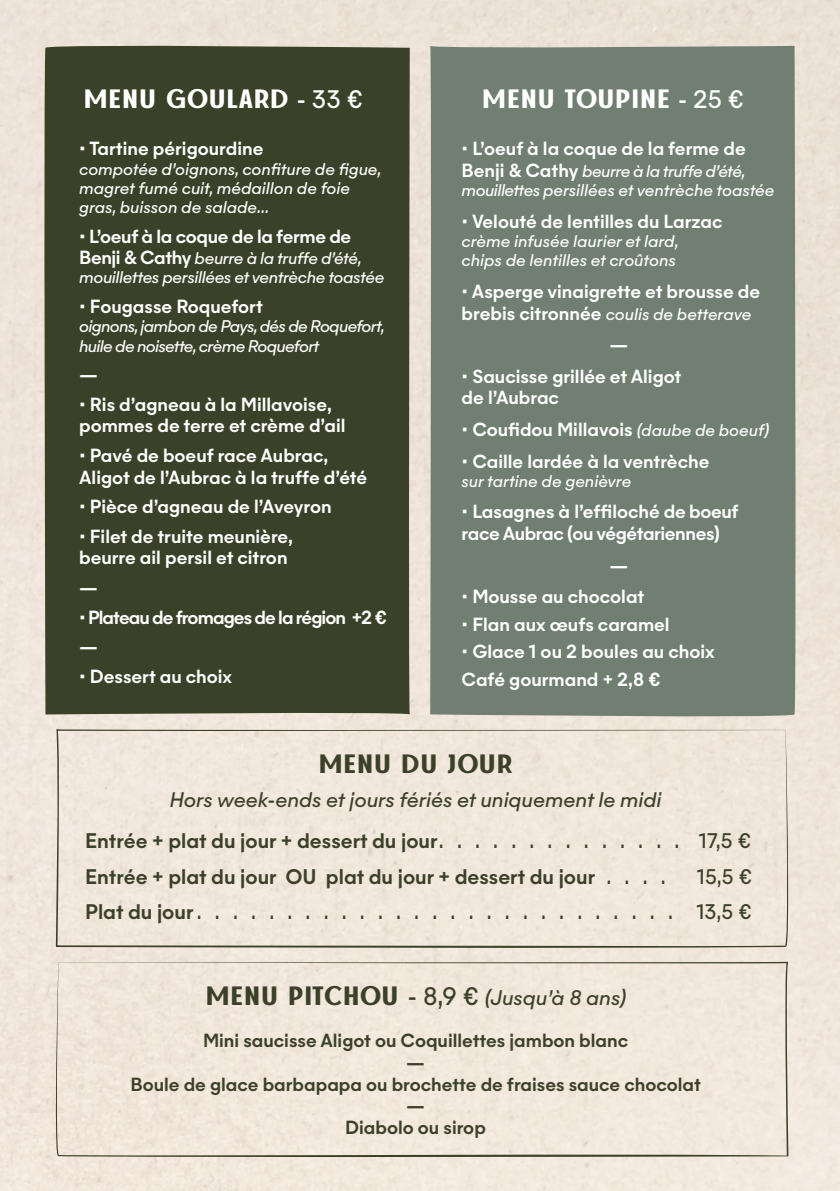
<style>
.page{position:relative;width:840px;height:1191px;background:#fff}
.page>*{position:absolute;margin:0;border:0;box-sizing:border-box;transform-origin:0 0}
.t1{font:36px "MADE The Artist Sans";letter-spacing:-.01em;color:#fff}
.t2{font:36px "MADE The Artist Sans";letter-spacing:-.01em;color:#3b4128}
.t3{font:500 20px/35.6px "Majorant";color:#3b4128}
.t4{font:italic 20px "Majorant";color:#3b4128}
.t5{font:20px/35.6px "Majorant";color:#3b4128;text-align:right}
.t6{font:500 18px/21.6px "Majorant";color:#fff}
.t7{font:500 18px/21.6px "Majorant";color:#3b4128;text-align:center}
.t8{font:500 18px/21.6px "Majorant";letter-spacing:-.02em;color:#fff}
.t9{font:500 18px/29.6px "Majorant";letter-spacing:-.05em;color:#fff}
.t10{font:italic 16px/19.2px "Majorant";letter-spacing:-.01em;color:#fff}
.t11{font:italic 16px/19.2px "Majorant";letter-spacing:-.04em;color:#fff}
.s1{font-family:"Majorant";font-size:24px}
.s2{font-weight:500;font-style:normal;font-size:18px}
.s3{font-weight:400;font-style:italic;font-size:16px}
.s4{font-weight:400}
.s5{font-weight:500}
.s6{font-family:"MADE The Artist Sans";font-style:normal;font-size:36px}
.s7{font-style:normal;font-size:24px}
</style>
<div class="page">
<div style="left:0;top:0;width:839px;height:1191px;background:#efe4d9"></div>
<div style="left:55px;top:960px;width:733px;height:197px;background:#f2e7dc"></div>
<div style="left:56px;top:728px;width:731px;height:220px;background:#f0e6dc"></div>
<div style="left:43px;top:43px;width:368px;height:675px;background:#3b4128"></div>
<div style="left:428px;top:42px;width:368px;height:676px;background:#707f71"></div>
<h1 class="t1" style="left:83px;top:68px;width:281px">menu goulard <span class="s1">- 33 €</span></h1>
<p class="t6" style="left:79px;top:138px;width:186px">• Tartine périgourdine</p>
<p class="t10" style="left:79px;top:159px;width:304px">compotée d’oignons, confiture de figue, magret fumé cuit, médaillon de foie gras, buisson de salade...</p>
<p class="t8" style="left:79px;top:225px;width:273px">• L’oeuf à la coque de la ferme de</p>
<p class="t10" style="left:79px;top:249px;width:306px"><span class="s2">Benji &amp; Cathy</span> beurre à la truffe d’été, mouillettes persillées et ventrèche toastée</p>
<p class="t6" style="left:79px;top:296px;width:185px">• Fougasse Roquefort</p>
<p class="t11" style="left:79px;top:317px;width:307px">oignons, jambon de Pays, dés de Roquefort, huile de noisette, crème Roquefort</p>
<p class="t6" style="left:79px;top:364px;width:20px">—</p>
<p class="t6" style="left:79px;top:393px;width:268px">• Ris d’agneau à la Millavoise, pommes de terre et crème d’ail</p>
<p class="t6" style="left:79px;top:444px;width:289px">• Pavé de boeuf race Aubrac,<br>Aligot de l’Aubrac à la truffe d’été</p>
<p class="t6" style="left:79px;top:496px;width:254px">• Pièce d’agneau de l’Aveyron</p>
<p class="t6" style="left:79px;top:525px;width:215px">• Filet de truite meunière, beurre ail persil et citron</p>
<p class="t6" style="left:79px;top:576px;width:20px">—</p>
<p class="t9" style="left:79px;top:602px;width:309px">• Plateau de fromages de la région +2 € —</p>
<p class="t6" style="left:79px;top:665px;width:154px">• Dessert au choix</p>
<h1 class="t1" style="left:481px;top:68px;width:264px">menu toupine <span class="s1">- 25 €</span></h1>
<p class="t6" style="left:461px;top:138px;width:285px">• L’oeuf à la coque de la ferme de</p>
<p class="t10" style="left:461px;top:162px;width:314px"><span class="s2">Benji &amp; Cathy</span> beurre à la truffe d’été, mouillettes persillées et ventrèche toastée</p>
<p class="t6" style="left:461px;top:210px;width:262px">• Velouté de lentilles du Larzac</p>
<p class="t10" style="left:461px;top:232px;width:218px">crème infusée laurier et lard, chips de lentilles et croûtons</p>
<p class="t6" style="left:461px;top:280px;width:300px">• Asperge vinaigrette et brousse de</p>
<p class="t10" style="left:461px;top:304px;width:291px"><span class="s2">brebis citronnée</span> coulis de betterave</p>
<p class="t6" style="left:609px;top:334px;width:20px">—</p>
<p class="t6" style="left:461px;top:365px;width:221px">• Saucisse grillée et Aligot de l’Aubrac</p>
<p class="t6" style="left:461px;top:419px;width:309px">• Coufidou Millavois <span class="s3">(daube de boeuf)</span></p>
<p class="t6" style="left:461px;top:450px;width:249px">• Caille lardée à la ventrèche</p>
<p class="t10" style="left:461px;top:471px;width:171px">sur tartine de genièvre</p>
<p class="t8" style="left:461px;top:501px;width:278px">• Lasagnes à l’effiloché de boeuf race Aubrac (ou végétariennes)</p>
<p class="t6" style="left:609px;top:554px;width:20px">—</p>
<p class="t6" style="left:461px;top:586px;width:184px">• Mousse au chocolat</p>
<p class="t6" style="left:461px;top:613px;width:209px">• Flan aux œufs caramel</p>
<p class="t6" style="left:461px;top:638px;width:254px;line-height:27.6px">• Glace 1 ou 2 boules au choix<br>Café gourmand + 2,8 €</p>
<h1 class="t2" style="left:318px;top:733px;width:196px">menu du jour</h1>
<p class="t4" style="left:169px;top:786px;width:493px">Hors week-ends et jours fériés et uniquement le midi</p>
<p class="t3" style="left:85px;top:823px;width:667px">Entrée + plat du jour + dessert du jour<span class="s4">. . . . . . . . . . . . . . 17,5 €<br></span>Entrée + plat du jour OU plat du jour + dessert du jour <span class="s4">. . . .</span></p>
<p class="t5" style="left:85px;top:858px;width:668px">15,5 €<br><span class="s5">Plat du jour</span> . . . . . . . . . . . . . . . . . . . . . . . . . . . 13,5 €</p>
<p class="t4" style="left:205px;top:985px;width:422px"><span class="s6">menu pitchou</span> <span class="s7">- 8,9 €</span> (Jusqu’à 8 ans)</p>
<p class="t7" style="left:130px;top:1030px;width:571px">Mini saucisse Aligot ou Coquillettes jambon blanc<br>—<br>Boule de glace barbapapa ou brochette de fraises sauce chocolat —<br>Diabolo ou sirop</p>
</div>
